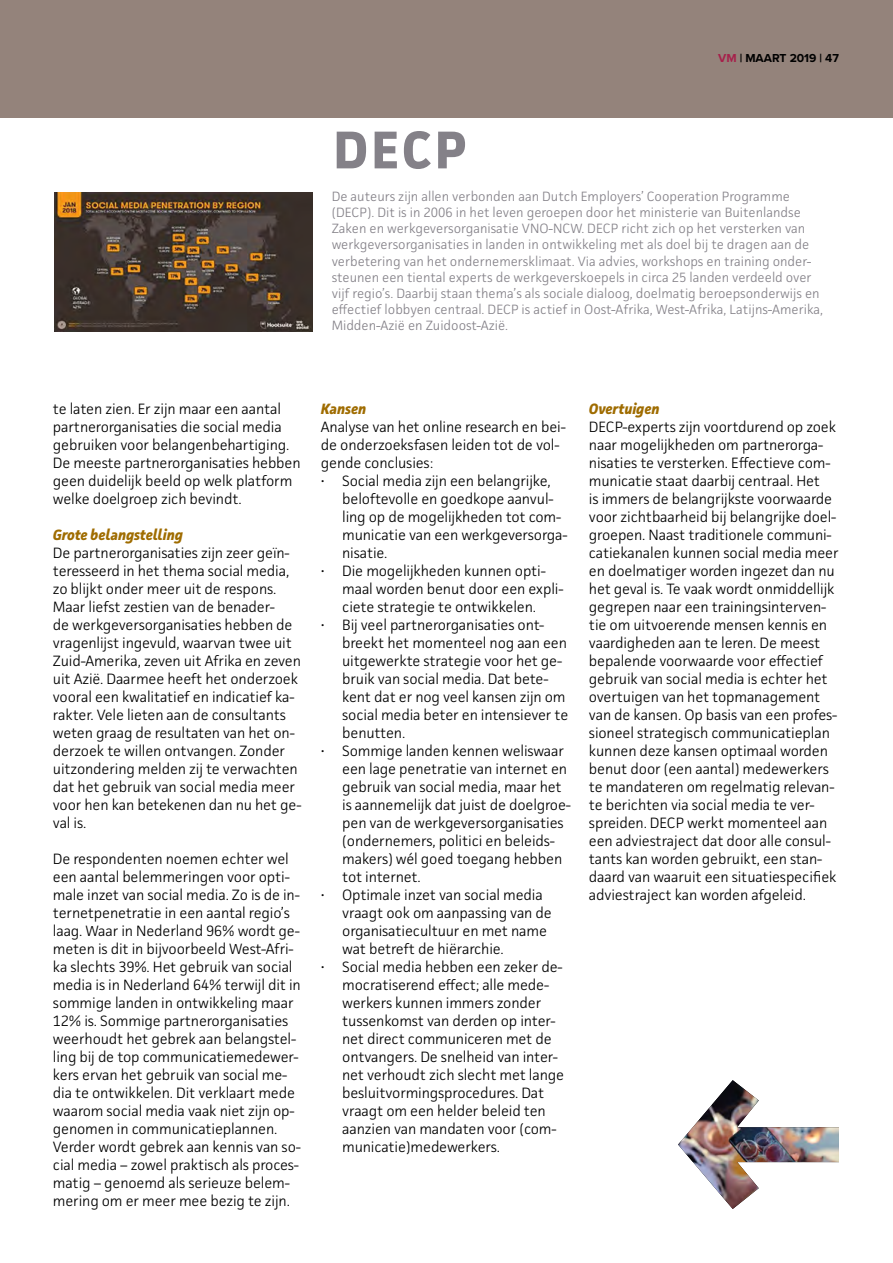
<style>
.page{position:relative;width:893px;height:1263px;background:#fff}
.page>*{position:absolute;margin:0;border:0;box-sizing:border-box;transform-origin:0 0}
.t1{font:700 53.25px "Facit";color:#848188}
.t2{font:300 15px/18px "Facit";letter-spacing:-.01em;color:#000}
.t3{font:italic 700 15px "Facit";letter-spacing:-.01em;color:#9f6c00}
.t4{font:300 13.5px/16.2px "Facit";color:#848188}
.t5{font:700 12px "Proxima Nova";color:#000}
.s1{color:#a6214b}
</style>
<div class="page">
<div style="left:0;top:0;width:893px;height:118px;background:#94837b"></div>
<img style="left:55px;top:193px;width:257px;height:138px">
<img style="left:678px;top:1080px;width:161px;height:129px">
<p class="t5" style="left:718px;top:49px;width:122px"><span class="s1">VM</span> | MAART 2019 | 47</p>
<h1 class="t1" style="left:333px;top:117px;width:135px">DECP</h1>
<p class="t4" style="left:332px;top:188px;width:493px">De auteurs zijn allen verbonden aan Dutch Employers’ Cooperation Programme (DECP). Dit is in 2006 in het leven geroepen door het ministerie van Buitenlandse Zaken en werkgeversorganisatie VNO-NCW. DECP richt zich op het versterken van werkgeversorganisaties in landen in ontwikkeling met als doel bij te dragen aan de verbetering van het ondernemersklimaat. Via advies, workshops en training onder&shy;steunen een tiental experts de werkgeverskoepels in circa 25 landen verdeeld over vijf regio’s. Daarbij staan thema’s als sociale dialoog, doelmatig beroepsonderwijs en effectief lobbyen centraal. DECP is actief in Oost-Afrika, West-Afrika, Latijns-Amerika, Midden-Azië en Zuidoost-Azië.</p>
<p class="t2" style="left:53px;top:400px;width:249px">te laten zien. Er zijn maar een aantal partnerorganisaties die social media gebruiken voor belangenbehartiging.<br>De meeste partnerorganisaties hebben geen duidelijk beeld op welk platform welke doelgroep zich bevindt.</p>
<p class="t3" style="left:53px;top:525px;width:132px">Grote belangstelling</p>
<p class="t2" style="left:53px;top:544px;width:250px">De partnerorganisaties zijn zeer geïn&shy;teresseerd in het thema social media, zo blijkt onder meer uit de respons.<br>Maar liefst zestien van de benader-<br>de werkgeversorganisaties hebben de vragenlijst ingevuld, waarvan twee uit Zuid-Amerika, zeven uit Afrika en zeven uit Azië. Daarmee heeft het onderzoek vooral een kwalitatief en indicatief ka&shy;rakter. Vele lieten aan de consultants weten graag de resultaten van het on&shy;derzoek te willen ontvangen. Zonder uitzondering melden zij te verwachten dat het gebruik van social media meer voor hen kan betekenen dan nu het ge&shy;val is.</p>
<p class="t2" style="left:53px;top:850px;width:249px">De respondenten noemen echter wel een aantal belemmeringen voor opti&shy;male inzet van social media. Zo is de in&shy;ternetpenetratie in een aantal regio’s laag. Waar in Nederland 96% wordt ge&shy;meten is dit in bijvoorbeeld West-Afri&shy;ka slechts 39%. Het gebruik van social media is in Nederland 64% terwijl dit in sommige landen in ontwikkeling maar 12% is. Sommige partnerorganisaties weerhoudt het gebrek aan belangstel&shy;ling bij de top communicatiemedewer&shy;kers ervan het gebruik van social me&shy;dia te ontwikkelen. Dit verklaart mede waarom social media vaak niet zijn op&shy;genomen in communicatieplannen.<br>Verder wordt gebrek aan kennis van so&shy;cial media – zowel praktisch als proces&shy;matig – genoemd als serieuze belem&shy;mering om er meer mee bezig te zijn.</p>
<p class="t3" style="left:321px;top:399px;width:47px">Kansen</p>
<p class="t2" style="left:321px;top:418px;width:246px">Analyse van het online research en bei&shy;de onderzoeksfasen leiden tot de vol&shy;gende conclusies:</p>
<p class="t2" style="left:342px;top:472px;width:227px;text-indent:-21px">• Social media zijn een belangrijke, beloftevolle en goedkope aanvul&shy;ling op de mogelijkheden tot com&shy;municatie van een werkgeversorga&shy;nisatie.</p>
<p class="t2" style="left:342px;top:562px;width:223px;text-indent:-21px">• Die mogelijkheden kunnen opti&shy;maal worden benut door een expli&shy;ciete strategie te ontwikkelen.</p>
<p class="t2" style="left:342px;top:616px;width:228px;text-indent:-21px">• Bij veel partnerorganisaties ont&shy;breekt het momenteel nog aan een uitgewerkte strategie voor het ge&shy;bruik van social media. Dat bete&shy;kent dat er nog veel kansen zijn om social media beter en intensiever te benutten.</p>
<p class="t2" style="left:342px;top:742px;width:230px;text-indent:-21px">• Sommige landen kennen weliswaar een lage penetratie van internet en gebruik van social media, maar het is aannemelijk dat juist de doelgroe&shy;pen van de werkgeversorganisaties (ondernemers, politici en beleids&shy;makers) wél goed toegang hebben tot internet.</p>
<p class="t2" style="left:342px;top:886px;width:211px;text-indent:-21px">• Optimale inzet van social media vraagt ook om aanpassing van de organisatiecultuur en met name wat betreft de hiërarchie.</p>
<p class="t2" style="left:342px;top:958px;width:223px;text-indent:-21px">• Social media hebben een zeker de&shy;mocratiserend effect; alle mede&shy;werkers kunnen immers zonder tussenkomst van derden op inter&shy;net direct communiceren met de ontvangers. De snelheid van inter&shy;net verhoudt zich slecht met lange besluitvormingsprocedures. Dat vraagt om een helder beleid ten aanzien van mandaten voor (com&shy;municatie)medewerkers.</p>
<p class="t3" style="left:589px;top:399px;width:72px">Overtuigen</p>
<p class="t2" style="left:589px;top:418px;width:251px">DECP-experts zijn voortdurend op zoek naar mogelijkheden om partnerorga&shy;nisaties te versterken. Effectieve com&shy;municatie staat daarbij centraal. Het<br>is immers de belangrijkste voorwaarde voor zichtbaarheid bij belangrijke doel&shy;groepen. Naast traditionele communi&shy;catiekanalen kunnen social media meer en doelmatiger worden ingezet dan nu het geval is. Te vaak wordt onmiddellijk gegrepen naar een trainingsinterven&shy;tie om uitvoerende mensen kennis en vaardigheden aan te leren. De meest bepalende voorwaarde voor effectief gebruik van social media is echter het overtuigen van het topmanagement van de kansen. Op basis van een profes&shy;sioneel strategisch communicatieplan kunnen deze kansen optimaal worden benut door (een aantal) medewerkers te mandateren om regelmatig relevan&shy;te berichten via social media te ver&shy;spreiden. DECP werkt momenteel aan een adviestraject dat door alle consul&shy;tants kan worden gebruikt, een stan&shy;daard van waaruit een situatiespecifiek adviestraject kan worden afgeleid.</p>
</div>
